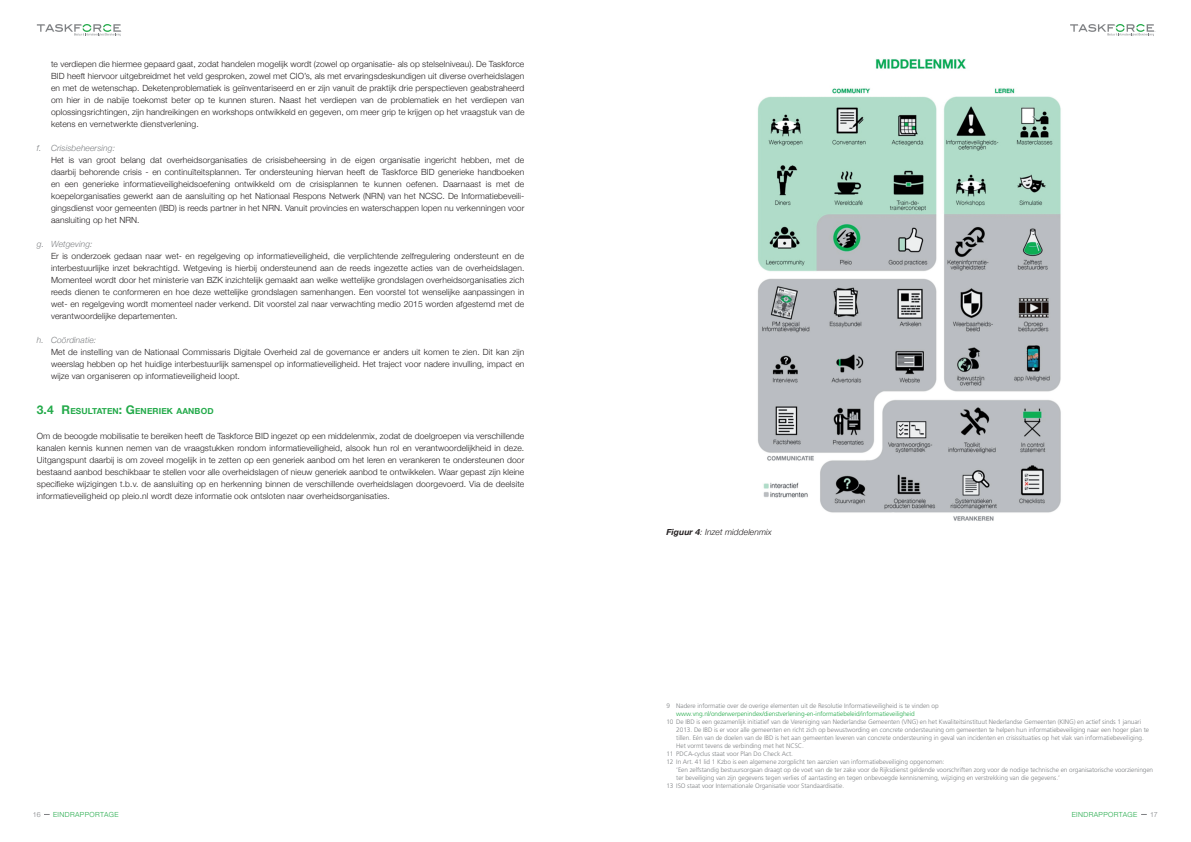
<style>
.page{position:relative;width:1191px;height:842px;background:#fff}
.page>*{position:absolute;margin:0;border:0;box-sizing:border-box;transform-origin:0 0}
.t1{font:300 8.5px/12px "Helvetica Neue";letter-spacing:.01em;color:#231f20;text-align:justify}
.t2{font:italic 300 8.5px "Helvetica Neue";letter-spacing:.01em;color:#7e8083}
.t3{font:italic 300 8.5px "Helvetica Neue";letter-spacing:.01em;color:#231f20}
.t4{font:700 8.4px "Helvetica Neue";letter-spacing:.015em;color:#23aa4a}
.t5{font:300 7px "Helvetica Neue";letter-spacing:.055em;color:#23aa4a}
.t6{font:300 7px "Helvetica Neue LT Std";color:#7e8083}
.t7{font:300 6.5px "Frutiger LT Std";letter-spacing:-.01em;color:#7e8083}
.t8{font:300 6.5px "Frutiger LT Std";letter-spacing:-.01em;color:#23aa4a}
.s1{font-size:12px}
.s2{font-weight:700}
</style>
<div class="page">
<svg style="left:1070px;top:24px;width:84px;height:12px"></svg>
<svg style="left:37px;top:24px;width:84px;height:12px"></svg>
<img style="left:758px;top:59px;width:303px;height:462px">
<p class="t1" style="left:51px;top:58px;width:475px">te verdiepen die hiermee gepaard gaat, zodat handelen mogelijk wordt (zowel op organisatie- als op stelselniveau). De Taskforce BID heeft hiervoor uitgebreidmet het veld gesproken, zowel met CIO’s, als met ervaringsdeskundigen uit diverse overheidslagen en met de wetenschap. Deketenproblematiek is geïnventariseerd en er zijn vanuit de praktijk drie perspectieven geabstraheerd om hier in de nabije toekomst beter op te kunnen sturen. Naast het verdiepen van de problematiek en het verdiepen van oplossingsrichtingen, zijn handreikingen en workshops ontwikkeld en gegeven, om meer grip te krijgen op het vraagstuk van de ketens en vernetwerkte dienstverlening.</p>
<p class="t2" style="left:37px;top:143px;width:80px">f. Crisisbeheersing:</p>
<p class="t1" style="left:51px;top:154px;width:475px">Het is van groot belang dat overheidsorganisaties de crisisbeheersing in de eigen organisatie ingericht hebben, met de daarbij behorende crisis - en continuïteitsplannen. Ter ondersteuning hiervan heeft de Taskforce BID generieke handboeken en een generieke informatieveiligheidsoefening ontwikkeld om de crisisplannen te kunnen oefenen. Daarnaast is met de koepelorganisaties gewerkt aan de aansluiting op het Nationaal Respons Netwerk (NRN) van het NCSC. De Informatiebeveili&shy;gingsdienst voor gemeenten (IBD) is reeds partner in het NRN. Vanuit provincies en waterschappen lopen nu verkenningen voor aansluiting op het NRN.</p>
<p class="t2" style="left:37px;top:239px;width:57px">g. Wetgeving:</p>
<p class="t1" style="left:51px;top:250px;width:475px">Er is onderzoek gedaan naar wet- en regelgeving op informatieveiligheid, die verplichtende zelfregulering ondersteunt en de interbestuurlijke inzet bekrachtigd. Wetgeving is hierbij ondersteunend aan de reeds ingezette acties van de overheidslagen.<br>Momenteel wordt door het ministerie van BZK inzichtelijk gemaakt aan welke wettelijke grondslagen overheidsorganisaties zich reeds dienen te conformeren en hoe deze wettelijke grondslagen samenhangen. Een voorstel tot wenselijke aanpassingen in wet- en regelgeving wordt momenteel nader verkend. Dit voorstel zal naar verwachting medio 2015 worden afgestemd met de verantwoordelijke departementen.</p>
<p class="t2" style="left:37px;top:335px;width:61px">h. Coördinatie:</p>
<p class="t1" style="left:51px;top:346px;width:475px">Met de instelling van de Nationaal Commissaris Digitale Overheid zal de governance er anders uit komen te zien. Dit kan zijn weerslag hebben op het huidige interbestuurlijk samenspel op informatieveiligheid. Het traject voor nadere invulling, impact en wijze van organiseren op informatieveiligheid loopt.</p>
<p class="t4" style="left:37px;top:406px;width:177px"><span class="s1">3.4 R</span>ESULTATEN<span class="s1">: G</span>ENERIEK AANBOD</p>
<p class="t1" style="left:37px;top:430px;width:489px">Om de beoogde mobilisatie te bereiken heeft de Taskforce BID ingezet op een middelenmix, zodat de doelgroepen via verschillende kanalen kennis kunnen nemen van de vraagstukken rondom informatieveiligheid, alsook hun rol en verantwoordelijkheid in deze.<br>Uitgangspunt daarbij is om zoveel mogelijk in te zetten op een generiek aanbod om het leren en verankeren te ondersteunen door bestaand aanbod beschikbaar te stellen voor alle overheidslagen of nieuw generiek aanbod te ontwikkelen. Waar gepast zijn kleine specifieke wijzigingen t.b.v. de aansluiting op en herkenning binnen de verschillende overheidslagen doorgevoerd. Via de deelsite informatieveiligheid op pleio.nl wordt deze informatie ook ontsloten naar overheidsorganisaties.</p>
<p class="t3" style="left:666px;top:527px;width:107px"><span class="s2">Figuur 4</span>: Inzet middelenmix</p>
<p class="t7" style="left:666px;top:702px;width:274px">9 Nadere informatie over de overige elementen uit de Resolutie Informatieveiligheid is te vinden op</p>
<p class="t8" style="left:676px;top:710px;width:240px">www.vng.nl/onderwerpenindex/dienstverlening-en-informatiebeleid/informatieveiligheid</p>
<p class="t7" style="left:666px;top:718px;width:476px">10 De IBD is een gezamenlijk initiatief van de Vereniging van Nederlandse Gemeenten (VNG) en het Kwaliteitsinstituut Nederlandse Gemeenten (KING) en actief sinds 1 januari</p>
<p class="t7" style="left:676px;top:726px;width:474px">2013. De IBD is er voor alle gemeenten en richt zich op bewustwording en concrete ondersteuning om gemeenten te helpen hun informatiebeveiliging naar een hoger plan te</p>
<p class="t7" style="left:676px;top:734px;width:469px">tillen. Eén van de doelen van de IBD is het aan gemeenten leveren van concrete ondersteuning in geval van incidenten en crisissituaties op het vlak van informatiebeveiliging.</p>
<p class="t7" style="left:676px;top:742px;width:129px">Het vormt tevens de verbinding met het NCSC.</p>
<p class="t7" style="left:666px;top:750px;width:128px">11 PDCA-cyclus staat voor Plan Do Check Act.</p>
<p class="t7" style="left:666px;top:758px;width:280px">12 In Art. 41 lid 1 Kzbo is een algemene zorgplicht ten aanzien van informatiebeveiliging opgenomen:</p>
<p class="t7" style="left:676px;top:766px;width:478px">‘Een zelfstandig bestuursorgaan draagt op de voet van de ter zake voor de Rijksdienst geldende voorschriften zorg voor de nodige technische en organisatorische voorzieningen</p>
<p class="t7" style="left:676px;top:774px;width:385px">ter beveiliging van zijn gegevens tegen verlies of aantasting en tegen onbevoegde kennisneming, wijziging en verstrekking van die gegevens.’</p>
<p class="t7" style="left:666px;top:782px;width:179px">13 ISO staat voor Internationale Organisatie voor Standaardisatie.</p>
<p class="t6" style="left:33px;top:810px;width:9px">16</p>
<p class="t5" style="left:53px;top:810px;width:67px">EINDRAPPORTAGE</p>
<p class="t5" style="left:1071px;top:810px;width:67px">EINDRAPPORTAGE</p>
<p class="t6" style="left:1150px;top:810px;width:9px">17</p>
</div>
